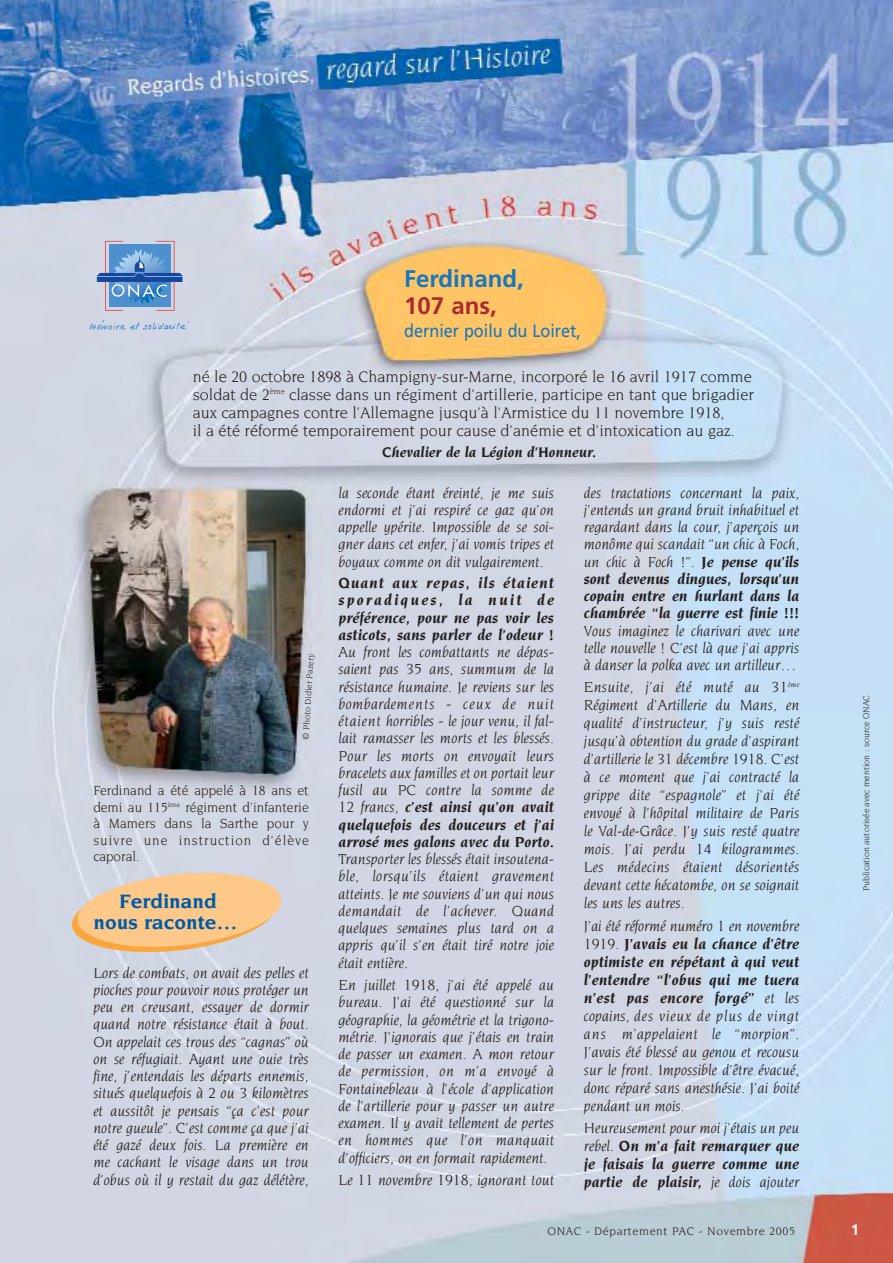
<style>
.page{position:relative;width:893px;height:1263px;background:#fff}
.page>*{position:absolute;margin:0;border:0;box-sizing:border-box;transform-origin:0 0}
.t1{font:700 24px "Frutiger";color:#1776bd}
.t2{font:700 24px "Frutiger";color:#a72c31}
.t3{font:700 21px/21px "Novarese";color:#005aaa;text-align:center}
.t4{font:18px "Frutiger";color:#1776bd;scale:.9 1}
.t5{font:16.5px/18px "Novarese";color:#231f20}
.t6{font:italic 15.75px/17.2px "Novarese";color:#231f20;text-align:justify}
.t7{font:italic 700 15.75px/17.2px "Novarese";color:#231f20;text-align:justify}
.t8{font:italic 700 15px "Novarese";color:#231f20}
.t9{font:700 15px "Frutiger";color:#fff}
.t10{font:14.25px/16.5px "Novarese";letter-spacing:.07em;color:#231f20;text-align:justify;scale:.95 1}
.t11{font:12px "Novarese";letter-spacing:.05em;color:#231f20}
.t12{font:9px "Novarese";color:#231f20}
.s1{font-weight:700}
.s2{font-weight:400}
</style>
<div class="page">
<img style="left:0;top:0;width:893px;height:1263px">
<svg style="left:70px;top:869px;width:213px;height:87px;background:#eecaa1"></svg>
<svg style="left:90px;top:320px;width:98px;height:10px"></svg>
<svg style="left:97px;top:241px;width:85px;height:70px;background:#7ca0cd"></svg>
<hr style="left:97px;top:276px;width:37px;height:1px;background:#77b6e4">
<hr style="left:145px;top:276px;width:37px;height:1px;background:#77b6e4">
<h1 class="t1" style="left:404px;top:269px;width:121px">Ferdinand,</h1>
<h1 class="t2" style="left:404px;top:296px;width:94px">107 ans,</h1>
<p class="t4" style="left:404px;top:323px;width:198px">dernier poilu du Loiret,</p>
<p class="t5" style="left:193px;top:369px;width:563px">né le 20 octobre 1898 à Champigny-sur-Marne, incorporé le 16 avril 1917 comme soldat de 2<sup>ème</sup> classe dans un régiment d’artillerie, participe en tant que brigadier aux campagnes contre l’Allemagne jusqu’à l’Armistice du 11 novembre 1918,<br>il a été réformé temporairement pour cause d’anémie et d’intoxication au gaz.</p>
<p class="t8" style="left:382px;top:446px;width:215px">Chevalier de la Légion d’Honneur.</p>
<p class="t12" style="left:302px;top:739px;width:89px;rotate:-87deg">© Photo Didier Pazery.</p>
<p class="t10" style="left:93px;top:783px;width:228px">Ferdinand a été appelé à 18 ans et demi au 115<sup>ème</sup> régiment d’infanterie à Mamers dans la Sarthe pour y suivre une instruction d’élève caporal.</p>
<h2 class="t3" style="left:93px;top:892px;width:146px">Ferdinand nous raconte…</h2>
<p class="t6" style="left:93px;top:965px;width:217px">Lors de combats, on avait des pelles et pioches pour pouvoir nous protéger un peu en creusant, essayer de dormir quand notre résistance était à bout.<br>On appelait ces trous des “cagnas” où on se réfugiait. Ayant une ouie très fine, j’entendais les départs ennemis, situés quelquefois à 2 ou 3 kilomètres et aussitôt je pensais “ça c’est pour notre gueule”. C’est comme ça que j’ai été gazé deux fois. La première en me cachant le visage dans un trou d’obus où il y restait du gaz délétère,</p>
<p class="t6" style="left:339px;top:485px;width:217px">la seconde étant éreinté, je me suis endormi et j’ai respiré ce gaz qu’on appelle ypérite. Impossible de se soi&shy;gner dans cet enfer, j’ai vomis tripes et boyaux comme on dit vulgairement.</p>
<p class="t7" style="left:339px;top:575px;width:217px">Quant aux repas, ils étaient sporadiques, la nuit de préférence, pour ne pas voir les asticots, sans parler de l’odeur !</p>
<p class="t6" style="left:339px;top:644px;width:217px">Au front les combattants ne dépas&shy;saient pas 35 ans, summum de la résistance humaine. Je reviens sur les bombardements - ceux de nuit étaient horribles - le jour venu, il fal&shy;lait ramasser les morts et les blessés.<br>Pour les morts on envoyait leurs bracelets aux familles et on portait leur fusil au PC contre la somme de 12 francs, <span class="s1">c’est ainsi qu’on avait quelquefois des douceurs et j’ai arrosé mes galons avec du Porto.</span></p>
<p class="t6" style="left:339px;top:851px;width:217px">Transporter les blessés était insoutena&shy;ble, lorsqu’ils étaient gravement atteints. Je me souviens d’un qui nous demandait de l’achever. Quand quelques semaines plus tard on a appris qu’il s’en était tiré notre joie était entière.</p>
<p class="t6" style="left:339px;top:977px;width:217px">En juillet 1918, j’ai été appelé au bureau. J’ai été questionné sur la géographie, la géométrie et la trigono&shy;métrie. J’ignorais que j’étais en train de passer un examen. A mon retour de permission, on m’a envoyé à Fontainebleau à l’école d’application de l’artillerie pour y passer un autre examen. Il y avait tellement de pertes en hommes que l’on manquait d’officiers, on en formait rapidement.</p>
<p class="t6" style="left:339px;top:1172px;width:217px">Le 11 novembre 1918, ignorant tout</p>
<p class="t6" style="left:584px;top:485px;width:217px">des tractations concernant la paix, j’entends un grand bruit inhabituel et regardant dans la cour, j’aperçois un monôme qui scandait “un chic à Foch, un chic à Foch !”. <span class="s1">Je pense qu’ils sont devenus dingues, lorsqu’un copain entre en hurlant dans la chambrée “la guerre est finie !!!</span></p>
<p class="t6" style="left:584px;top:623px;width:217px">Vous imaginez le charivari avec une telle nouvelle ! C’est là que j’ai appris à danser la polka avec un artilleur…</p>
<p class="t6" style="left:584px;top:679px;width:217px;line-height:18px">Ensuite, j’ai été muté au 31<sup>ème </sup>Régiment d’Artillerie du Mans, en qualité d’instructeur, j’y suis resté jusqu’à obtention du grade d’aspirant d’artillerie le 31 décembre 1918. C’est à ce moment que j’ai contracté la grippe dite “espagnole” et j’ai été envoyé à l’hôpital militaire de Paris le Val-de-Grâce. J’y suis resté quatre mois. J’ai perdu 14 kilogrammes.<br>Les médecins étaient désorientés devant cette hécatombe, on se soignait les uns les autres.</p>
<p class="t6" style="left:584px;top:918px;width:217px;line-height:18px">J’ai été réformé numéro 1 en novembre 1919. <span class="s1">J’avais eu la chance d’être optimiste en répétant à qui veut l’entendre “l’obus qui me tuera n’est pas encore forgé”</span> et les copains, des vieux de plus de vingt ans m’appelaient le “morpion”.<br>J’avais été blessé au genou et recousu sur le front. Impossible d’être évacué, donc réparé sans anesthésie. J’ai boité pendant un mois.</p>
<p class="t7" style="left:584px;top:1120px;width:217px;line-height:18px"><span class="s2">Heureusement pour moi j’étais un peu rebel.</span> On m’a fait remarquer que je faisais la guerre comme une partie de plaisir, <span class="s2">je dois ajouter</span></p>
<p class="t11" style="left:547px;top:1226px;width:249px">ONAC - Département PAC - Novembre 2005</p>
<p class="t12" style="left:862px;top:891px;width:200px;rotate:-90deg">Publication autorisée avec mention : source ONAC.</p>
<p class="t9" style="left:851px;top:1223px;width:10px">1</p>
</div>
